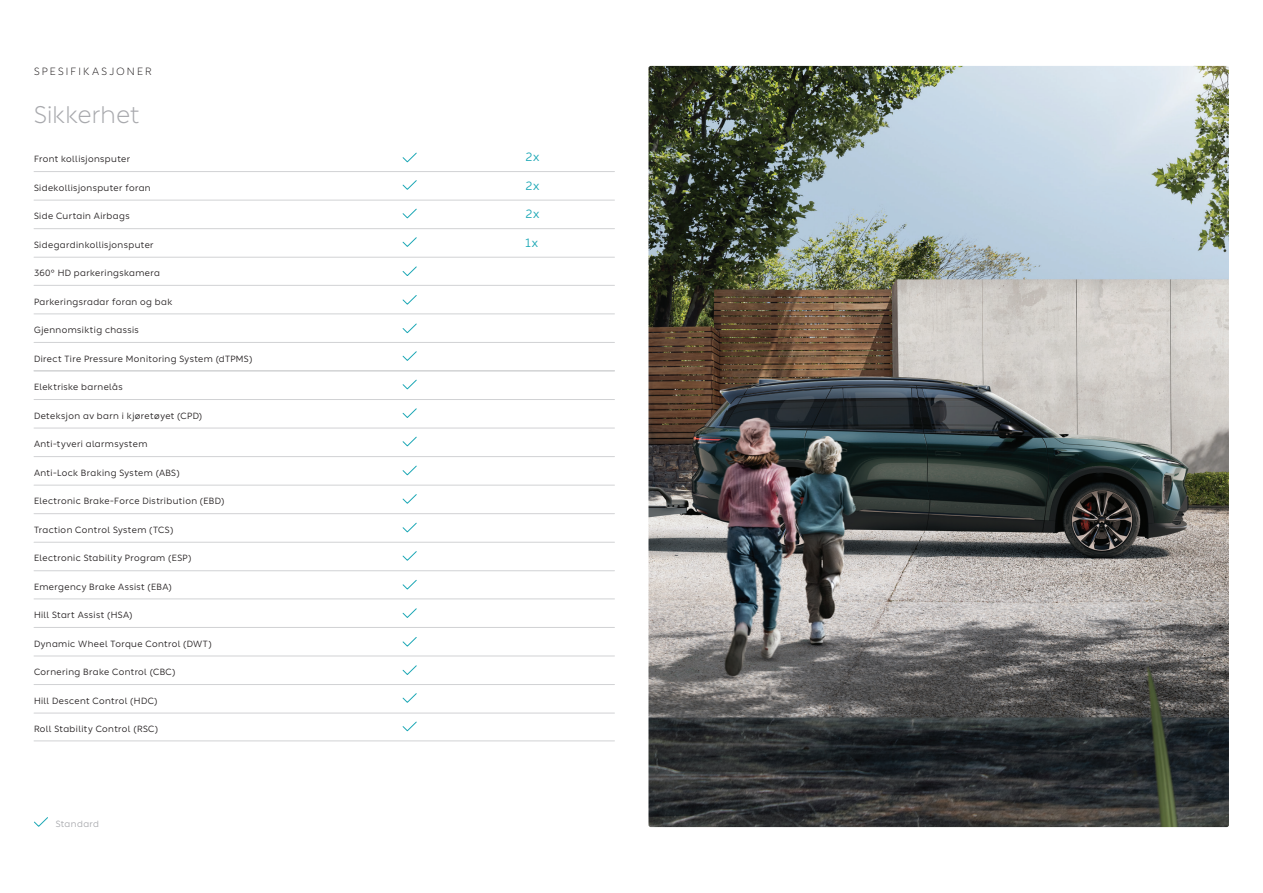
<style>
.page{position:relative;width:1263px;height:893px;background:#fff}
.page>*{position:absolute;margin:0;border:0;box-sizing:border-box;transform-origin:0 0}
.t1{font:300 24px "Blue Sky Standard";letter-spacing:.015em;color:#a8a9ad}
.t2{font:12px "Blue Sky Standard";color:#1ba7b5}
.t3{font:300 10.5px "Blue Sky Standard";letter-spacing:.205em;color:#231f20}
.t4{font:9px "Blue Sky Standard";letter-spacing:.045em;color:#231f20}
.t5{font:9px "Blue Sky Standard";letter-spacing:.045em;color:#a8a9ad}
</style>
<div class="page">
<hr style="left:34px;top:370px;width:580px;height:1px;background:#d1d2d4">
<hr style="left:34px;top:285px;width:580px;height:1px;background:#d1d2d4">
<hr style="left:34px;top:598px;width:580px;height:1px;background:#d1d2d4">
<hr style="left:34px;top:171px;width:580px;height:1px;background:#d1d2d4">
<hr style="left:34px;top:485px;width:580px;height:1px;background:#d1d2d4">
<hr style="left:34px;top:399px;width:580px;height:1px;background:#d1d2d4">
<hr style="left:34px;top:713px;width:580px;height:1px;background:#d1d2d4">
<hr style="left:34px;top:740px;width:580px;height:1px;background:#d1d2d4">
<hr style="left:34px;top:428px;width:580px;height:1px;background:#d1d2d4">
<hr style="left:34px;top:342px;width:580px;height:1px;background:#d1d2d4">
<hr style="left:34px;top:656px;width:580px;height:1px;background:#d1d2d4">
<hr style="left:34px;top:228px;width:580px;height:1px;background:#d1d2d4">
<hr style="left:34px;top:542px;width:580px;height:1px;background:#d1d2d4">
<hr style="left:34px;top:313px;width:580px;height:1px;background:#d1d2d4">
<hr style="left:34px;top:627px;width:580px;height:1px;background:#d1d2d4">
<hr style="left:34px;top:200px;width:580px;height:1px;background:#d1d2d4">
<hr style="left:34px;top:513px;width:580px;height:1px;background:#d1d2d4">
<hr style="left:34px;top:456px;width:580px;height:1px;background:#d1d2d4">
<hr style="left:34px;top:371px;width:580px;height:1px;background:#d1d2d4">
<hr style="left:34px;top:684px;width:580px;height:1px;background:#d1d2d4">
<hr style="left:34px;top:257px;width:580px;height:1px;background:#d1d2d4">
<hr style="left:34px;top:570px;width:580px;height:1px;background:#d1d2d4">
<svg style="left:402px;top:152px;width:15px;height:11px"></svg>
<svg style="left:402px;top:208px;width:15px;height:11px"></svg>
<svg style="left:402px;top:180px;width:15px;height:10px"></svg>
<svg style="left:402px;top:237px;width:15px;height:10px"></svg>
<svg style="left:402px;top:436px;width:15px;height:11px"></svg>
<svg style="left:402px;top:551px;width:15px;height:10px"></svg>
<svg style="left:402px;top:665px;width:15px;height:10px"></svg>
<svg style="left:402px;top:408px;width:15px;height:10px"></svg>
<svg style="left:402px;top:522px;width:15px;height:11px"></svg>
<svg style="left:402px;top:637px;width:15px;height:10px"></svg>
<svg style="left:402px;top:379px;width:15px;height:11px"></svg>
<svg style="left:402px;top:494px;width:15px;height:10px"></svg>
<svg style="left:402px;top:608px;width:15px;height:10px"></svg>
<svg style="left:402px;top:721px;width:15px;height:11px"></svg>
<svg style="left:402px;top:351px;width:15px;height:10px"></svg>
<svg style="left:402px;top:323px;width:15px;height:11px"></svg>
<svg style="left:402px;top:295px;width:15px;height:10px"></svg>
<svg style="left:402px;top:266px;width:15px;height:10px"></svg>
<svg style="left:402px;top:465px;width:15px;height:11px"></svg>
<svg style="left:402px;top:579px;width:15px;height:11px"></svg>
<svg style="left:402px;top:693px;width:15px;height:10px"></svg>
<svg style="left:34px;top:817px;width:14px;height:10px"></svg>
<img style="left:648px;top:66px;width:581px;height:761px">
<p class="t3" style="left:34px;top:66px;width:119px">SPESIFIKASJONER</p>
<h1 class="t1" style="left:34px;top:102px;width:107px">Sikkerhet</h1>
<p class="t4" style="left:34px;top:154px;width:98px">Front kollisjonsputer</p>
<p class="t4" style="left:34px;top:183px;width:118px">Sidekollisjonsputer foran</p>
<p class="t4" style="left:34px;top:211px;width:97px">Side Curtain Airbags</p>
<p class="t4" style="left:34px;top:240px;width:121px">Sidegardinkollisjonsputer</p>
<p class="t4" style="left:34px;top:268px;width:127px">360° HD parkeringskamera</p>
<p class="t4" style="left:34px;top:297px;width:140px">Parkeringsradar foran og bak</p>
<p class="t4" style="left:34px;top:325px;width:106px">Gjennomsiktig chassis</p>
<p class="t4" style="left:34px;top:354px;width:220px">Direct Tire Pressure Monitoring System (dTPMS)</p>
<p class="t4" style="left:34px;top:382px;width:90px">Elektriske barnelås</p>
<p class="t4" style="left:34px;top:411px;width:170px">Deteksjon av barn i kjøretøyet (CPD)</p>
<p class="t4" style="left:34px;top:439px;width:115px">Anti-tyveri alarmsystem</p>
<p class="t4" style="left:34px;top:468px;width:147px">Anti-Lock Braking System (ABS)</p>
<p class="t4" style="left:34px;top:496px;width:192px">Electronic Brake-Force Distribution (EBD)</p>
<p class="t4" style="left:34px;top:525px;width:141px">Traction Control System (TCS)</p>
<p class="t4" style="left:34px;top:553px;width:159px">Electronic Stability Program (ESP)</p>
<p class="t4" style="left:34px;top:582px;width:139px">Emergency Brake Assist (EBA)</p>
<p class="t4" style="left:34px;top:610px;width:100px">Hill Start Assist (HSA)</p>
<p class="t4" style="left:34px;top:639px;width:179px">Dynamic Wheel Torque Control (DWT)</p>
<p class="t4" style="left:34px;top:667px;width:143px">Cornering Brake Control (CBC)</p>
<p class="t4" style="left:34px;top:696px;width:125px">Hill Descent Control (HDC)</p>
<p class="t4" style="left:34px;top:723px;width:126px">Roll Stability Control (RSC)</p>
<p class="t5" style="left:56px;top:819px;width:45px">Standard</p>
<h2 class="t2" style="left:526px;top:150px;width:15px">2x</h2>
<h2 class="t2" style="left:526px;top:179px;width:15px">2x</h2>
<h2 class="t2" style="left:526px;top:208px;width:15px">2x</h2>
<h2 class="t2" style="left:526px;top:236px;width:14px">1x</h2>
</div>
